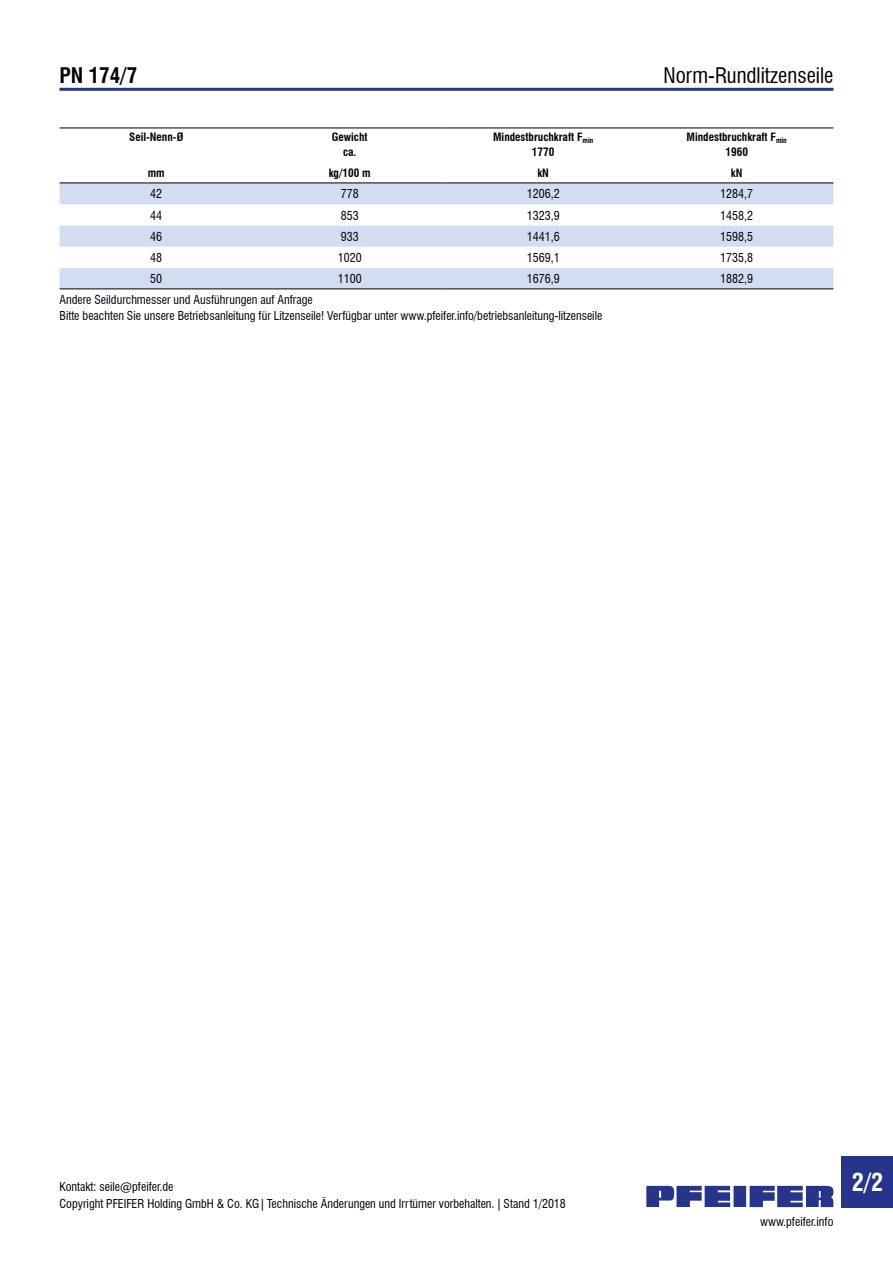
<style>
.page{position:relative;width:893px;height:1263px;background:#fff}
.page>*{position:absolute;margin:0;border:0;box-sizing:border-box;transform-origin:0 0}
.t1{font:700 condensed 24px "Swiss 721 BT";color:#fff}
.t2{font:condensed 21px "Swiss 721 BT";color:#000}
.t3{font:700 condensed 21px "Swiss 721 BT";color:#000}
.t4{font:condensed 12px/16.4px "Swiss 721 BT";color:#000}
.t5{font:700 condensed 11.25px/15.6px "Swiss 721 BT";color:#000;text-align:center}
</style>
<div class="page">
<hr style="left:60px;top:88px;width:773px;height:3px;background:#27348b">
<div style="left:842px;top:1157px;width:51px;height:51px;background:#27348b"></div>
<svg style="left:646px;top:1186px;width:187px;height:21px"></svg>
<svg style="left:60px;top:184px;width:773px;height:104px;fill:#d3ddf2"></svg>
<hr style="left:60px;top:128px;width:193px;height:1px;background:#000">
<hr style="left:253px;top:128px;width:193px;height:1px;background:#000">
<hr style="left:446px;top:128px;width:194px;height:1px;background:#000">
<hr style="left:640px;top:128px;width:193px;height:1px;background:#000">
<hr style="left:60px;top:183px;width:193px;height:1px;background:#000">
<hr style="left:253px;top:183px;width:193px;height:1px;background:#000">
<hr style="left:446px;top:183px;width:194px;height:1px;background:#000">
<hr style="left:640px;top:183px;width:193px;height:1px;background:#000">
<hr style="left:60px;top:288px;width:193px;height:1px;background:#000">
<hr style="left:253px;top:288px;width:193px;height:1px;background:#000">
<hr style="left:446px;top:288px;width:194px;height:1px;background:#000">
<hr style="left:640px;top:288px;width:193px;height:1px;background:#000">
<h2 class="t3" style="left:60px;top:63px;width:79px">PN 174/7</h2>
<h2 class="t2" style="left:664px;top:63px;width:171px">Norm-Rundlitzenseile</h2>
<p class="t5" style="left:129px;top:129px;width:56px">Seil-Nenn-Ø</p>
<p class="t5" style="left:332px;top:129px;width:37px">Gewicht ca.</p>
<p class="t5" style="left:493px;top:129px;width:102px">Mindestbruchkraft F<sub>min<br></sub>1770</p>
<p class="t5" style="left:687px;top:129px;width:102px">Mindestbruchkraft F<sub>min<br></sub>1960</p>
<p class="t5" style="left:148px;top:165px;width:18px">mm</p>
<p class="t5" style="left:329px;top:165px;width:43px">kg/100 m</p>
<p class="t5" style="left:537px;top:165px;width:13px">kN</p>
<p class="t5" style="left:731px;top:165px;width:13px">kN</p>
<p class="t4" style="left:150px;top:186px;width:13px">42</p>
<p class="t4" style="left:341px;top:186px;width:19px">778</p>
<p class="t4" style="left:527px;top:186px;width:34px">1206,2</p>
<p class="t4" style="left:720px;top:186px;width:34px">1284,7</p>
<p class="t4" style="left:150px;top:207px;width:13px">44</p>
<p class="t4" style="left:341px;top:207px;width:19px">853</p>
<p class="t4" style="left:527px;top:207px;width:34px">1323,9</p>
<p class="t4" style="left:720px;top:207px;width:34px">1458,2</p>
<p class="t4" style="left:150px;top:228px;width:13px">46</p>
<p class="t4" style="left:341px;top:228px;width:19px">933</p>
<p class="t4" style="left:527px;top:228px;width:34px">1441,6</p>
<p class="t4" style="left:720px;top:228px;width:34px">1598,5</p>
<p class="t4" style="left:150px;top:249px;width:13px">48</p>
<p class="t4" style="left:338px;top:249px;width:25px">1020</p>
<p class="t4" style="left:527px;top:249px;width:34px">1569,1</p>
<p class="t4" style="left:720px;top:249px;width:34px">1735,8</p>
<p class="t4" style="left:150px;top:270px;width:13px">50</p>
<p class="t4" style="left:338px;top:270px;width:25px">1100</p>
<p class="t4" style="left:527px;top:270px;width:34px">1676,9</p>
<p class="t4" style="left:720px;top:270px;width:34px">1882,9</p>
<p class="t4" style="left:60px;top:291px;width:544px">Andere Seildurchmesser und Ausführungen auf Anfrage<br>Bitte beachten Sie unsere Betriebsanleitung für Litzenseile! Verfügbar unter www.pfeifer.info/betriebsanleitung-litzenseile</p>
<p class="t4" style="left:60px;top:1179px;width:508px">Kontakt: seile@pfeifer.de<br>Copyright PFEIFER Holding GmbH &amp; Co. KG| Technische Änderungen und Irrtümer vorbehalten. |Stand 1/2018</p>
<p class="t4" style="left:760px;top:1213px;width:75px">www.pfeifer.info</p>
<h1 class="t1" style="left:852px;top:1168px;width:33px">2/2</h1>
</div>
